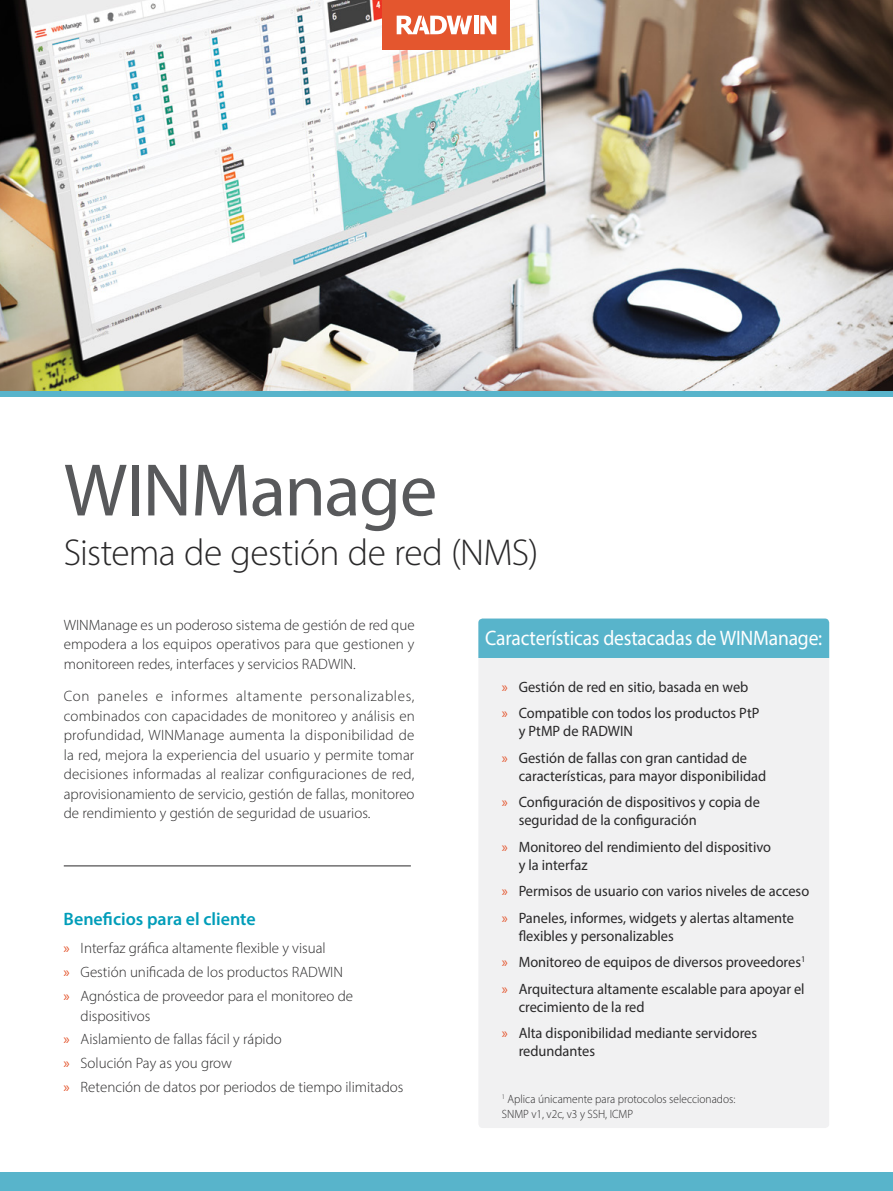
<style>
.page{position:relative;width:893px;height:1191px;background:#fff}
.page>*{position:absolute;margin:0;border:0;box-sizing:border-box;transform-origin:0 0}
.t1{font:75px "Myriad Pro";letter-spacing:-.02em;color:#58595b}
.t2{font:300 37.5px "Myriad Pro";letter-spacing:-.015em;color:#292829}
.t3{font:21px "Myriad Pro";letter-spacing:-.01em;color:#fff;scale:.93 1}
.t4{font:600 18px "Myriad Pro";color:#009db9}
.t5{font:300 15px/19.5px "Myriad Pro";color:#292829;text-align:justify}
.t6{font:15px/26.5px "Myriad Pro";color:#292829;scale:.96 1}
.t7{font:300 12px/14.4px "Myriad Pro";color:#292829;scale:.95 1}
.s1{font-weight:400;color:#e4562e}
.s2{color:#e4562e}
</style>
<div class="page">
<div style="left:478px;top:618px;width:351px;height:510px;background:#f1f1f2;border-radius:4px"></div>
<div style="left:478px;top:618px;width:351px;height:39px;background:#58b4cb"></div>
<img style="left:0;top:0;width:893px;height:391px">
<div style="left:0;top:391px;width:893px;height:6px;background:#58b4cb"></div>
<div style="left:383px;top:0;width:127px;height:49px;background:#e4562e"></div>
<hr style="left:474px;top:16px;width:4px;height:18px;background:#fff">
<svg style="left:480px;top:16px;width:16px;height:18px"></svg>
<svg style="left:397px;top:16px;width:75px;height:18px"></svg>
<hr style="left:64px;top:865px;width:347px;height:1px;background:#292829">
<div style="left:0;top:1172px;width:893px;height:19px;background:#58b4cb"></div>
<h1 class="t1" style="left:64px;top:444px;width:375px">WINManage</h1>
<h2 class="t2" style="left:64px;top:530px;width:476px">Sistema de gestión de red (NMS)</h2>
<p class="t5" style="left:64px;top:615px;width:352px">WINManage es un poderoso sistema de gestión de red que empodera a los equipos operativos para que gestionen y monitoreen redes, interfaces y servicios RADWIN.</p>
<p class="t5" style="left:64px;top:686px;width:353px">Con paneles e informes altamente personalizables, combinados con capacidades de monitoreo y análisis en profundidad, WINManage aumenta la disponibilidad de la red, mejora la experiencia del usuario y permite tomar decisiones informadas al realizar configuraciones de red, aprovisionamiento de servicio, gestión de fallas, monitoreo de rendimiento y gestión de seguridad de usuarios.</p>
<p class="t4" style="left:64px;top:908px;width:194px">Beneficios para el cliente</p>
<p class="t5" style="left:64px;top:936px;width:291px;line-height:23.7px;text-align:left"><span class="s1">»</span> Interfaz gráfica altamente flexible y visual<br><span class="s1">»</span> Gestión unificada de los productos RADWIN<br><span class="s1">»</span> Agnóstica de proveedor para el monitoreo de</p>
<p class="t5" style="left:64px;top:1003px;width:341px;line-height:23.7px;text-align:left;text-indent:17px">dispositivos<br><span class="s1">»</span> Aislamiento de fallas fácil y rápido<br><span class="s1">»</span> Solución Pay as you grow<br><span class="s1">»</span> Retención de datos por periodos de tiempo ilimitados</p>
<h3 class="t3" style="left:485px;top:624px;width:364px">Características destacadas de WINManage:</h3>
<p class="t6" style="left:502px;top:673px;width:270px"><span class="s2">»</span> Gestión de red en sitio, basada en web<br><span class="s2">»</span> Compatible con todos los productos PtP</p>
<p class="t6" style="left:502px;top:717px;width:257px;text-indent:17px">y PtMP de RADWIN<br><span class="s2">»</span> Gestión de fallas con gran cantidad de</p>
<p class="t6" style="left:502px;top:762px;width:277px;text-indent:17px">características, para mayor disponibilidad <span class="s2">»</span> Configuración de dispositivos y copia de</p>
<p class="t6" style="left:502px;top:806px;width:282px;text-indent:17px">seguridad de la configuración<br><span class="s2">»</span> Monitoreo del rendimiento del dispositivo</p>
<p class="t6" style="left:502px;top:851px;width:322px;text-indent:17px">y la interfaz<br><span class="s2">»</span> Permisos de usuario con varios niveles de acceso <span class="s2">»</span> Paneles, informes, widgets y alertas altamente</p>
<p class="t6" style="left:502px;top:922px;width:318px;text-indent:17px">flexibles y personalizables<br><span class="s2">»</span> Monitoreo de equipos de diversos proveedores<sup>1 </sup><span class="s2">»</span> Arquitectura altamente escalable para apoyar el</p>
<p class="t6" style="left:502px;top:993px;width:268px;text-indent:17px">crecimiento de la red<br><span class="s2">»</span> Alta disponibilidad mediante servidores</p>
<p class="t6" style="left:519px;top:1037px;width:81px">redundantes</p>
<p class="t7" style="left:502px;top:1092px;width:247px"><sup>1</sup> Aplica únicamente para protocolos seleccionados:<br>SNMP v1, v2c, v3 y SSH, ICMP</p>
</div>
